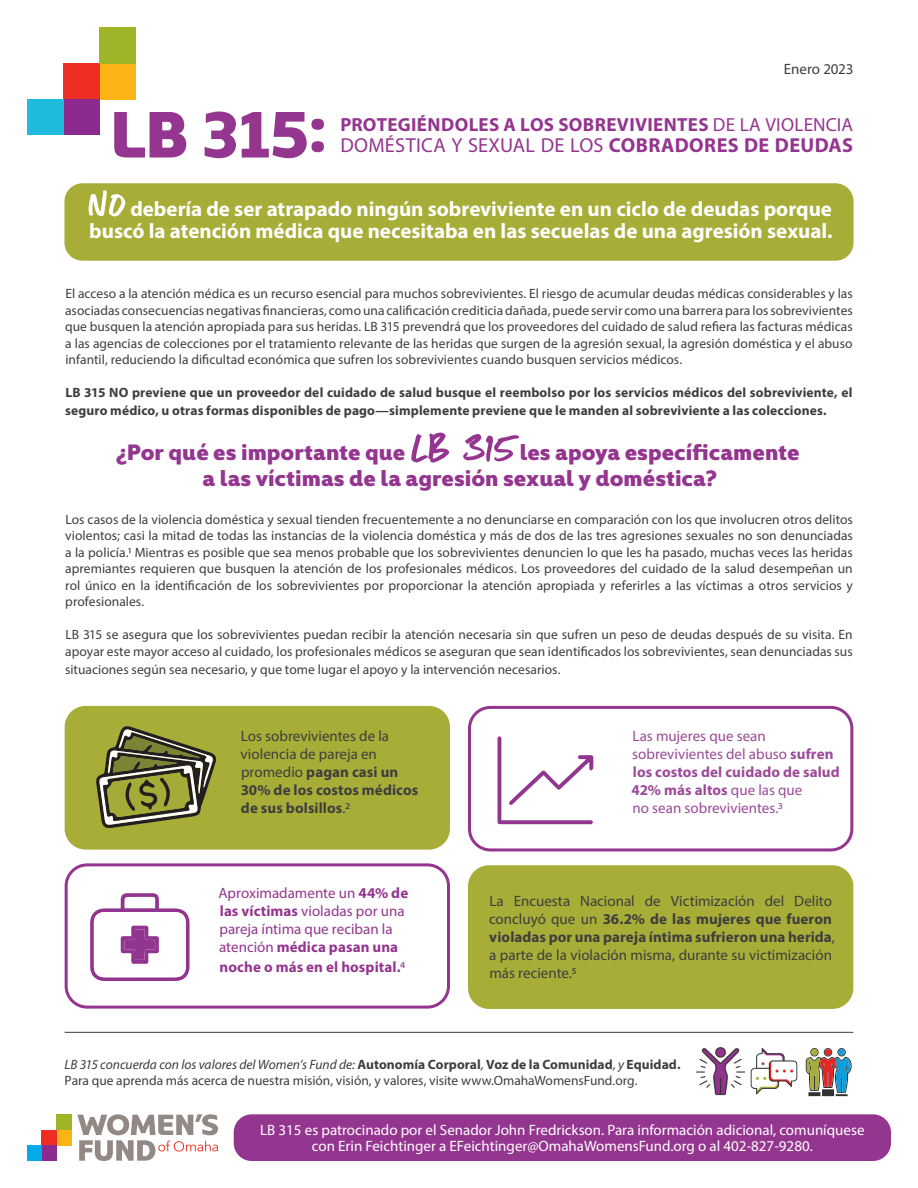
<style>
.page{position:relative;width:918px;height:1188px;background:#fff}
.page>*{position:absolute;margin:0;border:0;box-sizing:border-box;transform-origin:0 0}
.t1{font:900 66px "Kyrial Display Pro";color:#94358f}
.t2{font:55.5px "Backlash Small Caps";color:#94358f}
.t3{font:51px "Backlash Small Caps";color:#fff}
.t4{font:900 22.5px/25.5px "Kyrial Display Pro";color:#94358f}
.t5{font:700 21px/22.5px "Myriad Pro";color:#fff;text-align:right}
.t6{font:20.25px "Myriad Pro";letter-spacing:.015em;color:#94358f}
.t7{font:700 18.9px "Myriad Pro";letter-spacing:.02em;color:#94358f}
.t8{font:15px/18px "Myriad Pro";color:#3e3e3f}
.t9{font:15px/16.5px "Myriad Pro";color:#fff;text-align:center}
.t10{font:15px/18px "Myriad Pro";color:#9c4a99}
.t11{font:15px/18px "Myriad Pro";color:#94358f}
.t12{font:700 15px "Myriad Pro";letter-spacing:.005em;color:#94358f}
.t13{font:13.5px/16.5px "Myriad Pro";letter-spacing:.005em;color:#3e3e3f}
.t14{font:700 13.5px/18px "Myriad Pro";letter-spacing:.01em;color:#3e3e3f}
.s1{font-weight:400}
.s2{font-weight:700}
.s3{font-style:italic}
</style>
<div class="page">
<div style="left:64px;top:183px;width:790px;height:78px;background:#a7ad37;border-radius:18px"></div>
<div style="left:99px;top:63px;width:36px;height:36px;background:#fbb416"></div>
<div style="left:63px;top:63px;width:36px;height:36px;background:#ee2e22"></div>
<div style="left:63px;top:99px;width:36px;height:36px;background:#8c2a90"></div>
<div style="left:27px;top:99px;width:36px;height:36px;background:#1ebbdd"></div>
<div style="left:99px;top:27px;width:36px;height:36px;background:#a0b427"></div>
<div style="left:57px;top:1130px;width:15px;height:15px;background:#fbb416"></div>
<div style="left:41px;top:1130px;width:16px;height:15px;background:#ee2e22"></div>
<div style="left:41px;top:1145px;width:16px;height:16px;background:#8c2a90"></div>
<div style="left:27px;top:1145px;width:14px;height:16px;background:#00abe7"></div>
<div style="left:57px;top:1115px;width:15px;height:15px;background:#a0b427"></div>
<svg style="left:77px;top:1114px;width:141px;height:47px"></svg>
<div style="left:234px;top:1114px;width:657px;height:47px;background:#94358f;border-radius:18px"></div>
<hr style="left:65px;top:1032px;width:788px;height:1px;background:#3e3e3f">
<svg style="left:806px;top:1048px;width:46px;height:48px"></svg>
<div style="left:838px;top:1049px;width:7px;height:6px;background:#0c9fdc;border-radius:50%"></div>
<img style="left:750px;top:1048px;width:48px;height:47px">
<div style="left:65px;top:706px;width:385px;height:144px;background:#a7ad37;border-radius:21px"></div>
<div style="left:65px;top:863px;width:385px;height:146px;border:3px solid #94358f;border-radius:21px"></div>
<div style="left:468px;top:706px;width:385px;height:145px;border:3px solid #94358f;border-radius:21px"></div>
<div style="left:468px;top:865px;width:385px;height:144px;background:#a7ad37;border-radius:21px"></div>
<svg style="left:96px;top:726px;width:120px;height:102px"></svg>
<svg style="left:497px;top:736px;width:96px;height:88px"></svg>
<svg style="left:90px;top:893px;width:100px;height:88px"></svg>
<img style="left:697px;top:1048px;width:47px;height:47px">
<h1 class="t1" style="left:110px;top:83px;width:219px">LB 315:</h1>
<p class="t8" style="left:784px;top:60px;width:71px">Enero 2023</p>
<h3 class="t7" style="left:340px;top:112px;width:514px">PROTEGIÉNDOLES A LOS SOBREVIVIENTES <span class="s1">DE LA VIOLENCIA</span></h3>
<h3 class="t6" style="left:340px;top:133px;width:514px">DOMÉSTICA Y SEXUAL DE LOS <span class="s2">COBRADORES DE DEUDAS</span></h3>
<h3 class="t3" style="left:87px;top:180px;width:40px">No</h3>
<h3 class="t5" style="left:89px;top:197px;width:745px">debería de ser atrapado ningún sobreviviente en un ciclo de deudas porque buscó la atención médica que necesitaba en las secuelas de una agresión sexual.</h3>
<p class="t13" style="left:65px;top:285px;width:789px;text-align:justify">El acceso a la atención médica es un recurso esencial para muchos sobrevivientes. El riesgo de acumular deudas médicas considerables y las asociadas consecuencias negativas financieras, como una calificación crediticia dañada, puede servir como una barrera para los sobrevivientes que busquen la atención apropiada para sus heridas. LB 315 prevendrá que los proveedores del cuidado de salud refiera las facturas médicas a las agencias de colecciones por el tratamiento relevante de las heridas que surgen de la agresión sexual, la agresión doméstica y el abuso infantil, reduciendo la dificultad económica que sufren los sobrevivientes cuando busquen servicios médicos.</p>
<p class="t14" style="left:65px;top:383px;width:789px">LB 315 NO previene que un proveedor del cuidado de salud busque el reembolso por los servicios médicos del sobreviviente, el seguro médico, u otras formas disponibles de pago—simplemente previene que le manden al sobreviviente a las colecciones.</p>
<h3 class="t4" style="left:116px;top:438px;width:291px">¿Por qué es importante que</h3>
<h2 class="t2" style="left:410px;top:422px;width:107px">LB 315</h2>
<h3 class="t4" style="left:203px;top:438px;width:599px;text-indent:317px">les apoya específicamente a las víctimas de la agresión sexual y doméstica?</h3>
<p class="t13" style="left:65px;top:511px;width:789px;text-align:justify">Los casos de la violencia doméstica y sexual tienden frecuentemente a no denunciarse en comparación con los que involucren otros delitos violentos; casi la mitad de todas las instancias de la violencia doméstica y más de dos de las tres agresiones sexuales no son denunciadas a la policía.1 Mientras es posible que sea menos probable que los sobrevivientes denuncien lo que les ha pasado, muchas veces las heridas apremiantes requieren que busquen la atención de los profesionales médicos. Los proveedores del cuidado de la salud desempeñan un rol único en la identificación de los sobrevivientes por proporcionar la atención apropiada y referirles a las víctimas a otros servicios y profesionales.</p>
<p class="t13" style="left:65px;top:626px;width:789px">LB 315 se asegura que los sobrevivientes puedan recibir la atención necesaria sin que sufren un peso de deudas después de su visita. En apoyar este mayor acceso al cuidado, los profesionales médicos se aseguran que sean identificados los sobrevivientes, sean denunciadas sus</p>
<p class="t13" style="left:65px;top:661px;width:497px">situaciones según sea necesario, y que tome lugar el apoyo y la intervención necesarios.</p>
<p class="t8" style="left:241px;top:727px;width:179px">Los sobrevivientes de la violencia de pareja en promedio <span class="s2">pagan casi un<br>30% de los costos médicos de sus bolsillos</span>.2</p>
<p class="t10" style="left:632px;top:727px;width:210px">Las mujeres que sean sobrevivientes del abuso <span class="s2">sufren los costos del cuidado de salud<br>42% más altos</span> que las que<br>no sean sobrevivientes.3</p>
<p class="t11" style="left:218px;top:884px;width:191px">Aproximadamente un <span class="s2">44% de las víctimas</span> violadas por una pareja íntima que reciban la atención <span class="s2">médica pasan una</span></p>
<p class="t12" style="left:220px;top:957px;width:187px">noche o más en el hospital.<span class="s1">4</span></p>
<p class="t8" style="left:489px;top:891px;width:348px">La Encuesta Nacional de Victimización del Delito concluyó que un <span class="s2">36.2% de las mujeres que fueron violadas por una pareja íntima sufrieron una herida</span>, a parte de la violación misma, durante su victimización más reciente.5</p>
<p class="t13" style="left:65px;top:1056px;width:617px"><span class="s3">LB 315 concuerda con los valores del Women’s Fund de:</span> <span class="s2">Autonomía Corporal</span><span class="s3">,</span> <span class="s2">Voz de la Comunidad</span><span class="s3">, y</span> <span class="s2">Equidad.<br></span>Para que aprenda más acerca de nuestra misión, visión, y valores, visite www.OmahaWomensFund.org.</p>
<p class="t9" style="left:260px;top:1121px;width:606px">LB 315 es patrocinado por el Senador John Fredrickson. Para información adicional, comuníquese con Erin Feichtinger a EFeichtinger@OmahaWomensFund.org o al 402-827-9280.</p>
</div>
